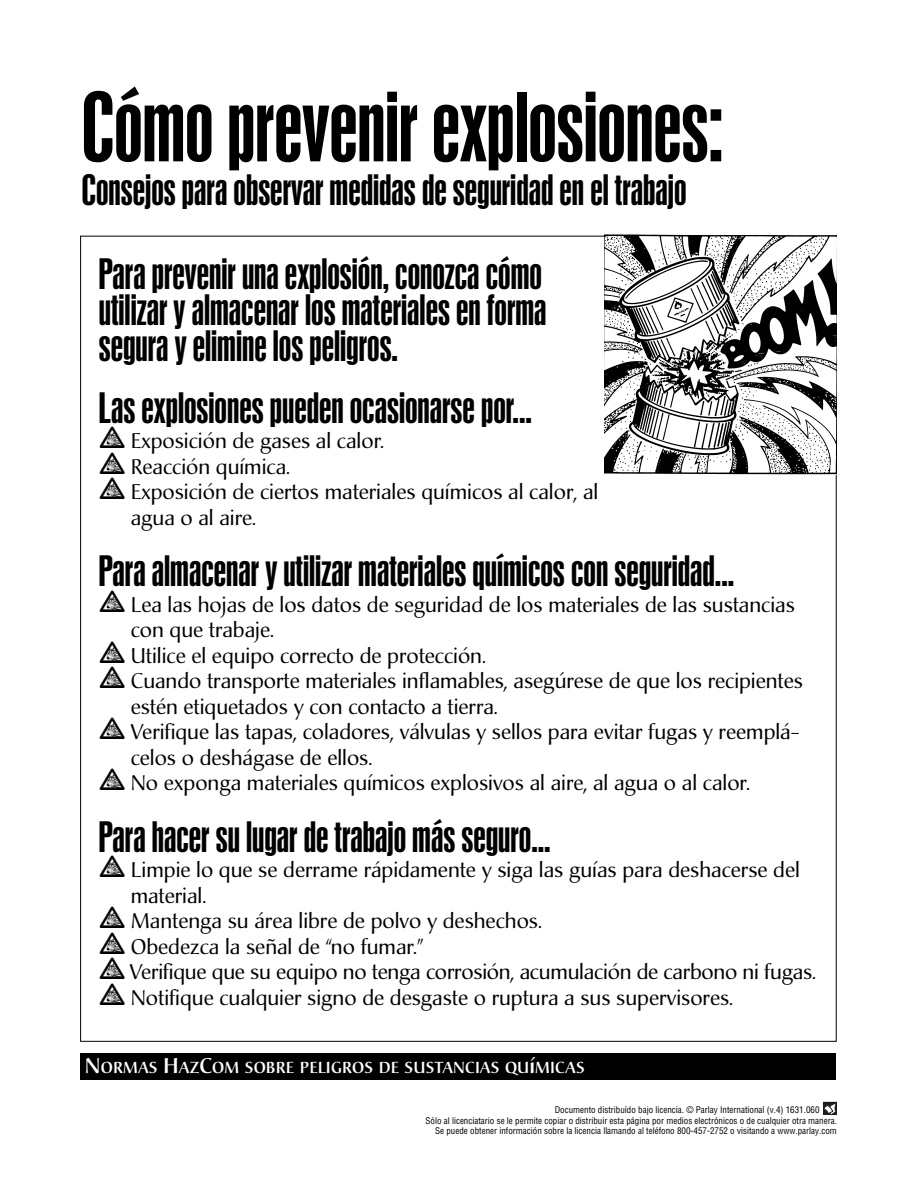
<style>
.page{position:relative;width:918px;height:1188px;background:#fff}
.page>*{position:absolute;margin:0;border:0;box-sizing:border-box;transform-origin:0 0}
.t1{font:700 88.5px "Hadrian";color:#000}
.t2{font:700 39px/84.3px "Hadrian";color:#000}
.t3{font:21px/25.5px "Christiana";color:#000}
.t4{font:500 15.75px "Christiana";letter-spacing:.01em;color:#fff}
.t5{font:condensed 9px "Helvetica";color:#000}
.s1{font-size:21px}
</style>
<div class="page">
<div style="left:80px;top:1054px;width:756px;height:26px;background:#000"></div>
<svg style="left:824px;top:1102px;width:13px;height:13px"></svg>
<img style="left:605px;top:235px;width:232px;height:240px">
<h1 class="t1" style="left:82px;top:93px;width:643px">Cómo prevenir explosiones:</h1>
<h2 class="t2" style="left:99px;top:150px;width:589px;text-indent:-17px">Consejos para observar medidas de seguridad en el trabajo<br>Para prevenir una explosión, conozca cómo</h2>
<h2 class="t2" style="left:99px;top:294px;width:449px;line-height:36px">utilizar y almacenar los materiales en forma segura y elimine los peligros.</h2>
<h2 class="t2" style="left:99px;top:368px;width:435px">Las explosiones pueden ocasionarse por...</h2>
<p class="t3" style="left:131px;top:430px;width:469px">Exposición de gases al calor.<br>Reacción química.<br>Exposición de ciertos materiales químicos al calor, al agua o al aire.</p>
<h2 class="t2" style="left:99px;top:531px;width:637px">Para almacenar y utilizar materiales químicos con seguridad...</h2>
<p class="t3" style="left:131px;top:594px;width:674px">Lea las hojas de los datos de seguridad de los materiales de las sustancias con que trabaje.<br>Utilice el equipo correcto de protección.<br>Cuando transporte materiales inflamables, asegúrese de que los recipientes estén etiquetados y con contacto a tierra.<br>Verifique las tapas, coladores, válvulas y sellos para evitar fugas y reemplá&shy;celos o deshágase de ellos.<br>No exponga materiales químicos explosivos al aire, al agua o al calor.</p>
<h2 class="t2" style="left:99px;top:797px;width:453px">Para hacer su lugar de trabajo más seguro...</h2>
<p class="t3" style="left:130px;top:859px;width:688px">Limpie lo que se derrame rápidamente y siga las guías para deshacerse del material.<br>Mantenga su área libre de polvo y deshechos.<br>Obedezca la señal de “no fumar.”<br>Verifique que su equipo no tenga corrosión, acumulación de carbono ni fugas.<br>Notifique cualquier signo de desgaste o ruptura a sus supervisores.</p>
<p class="t4" style="left:85px;top:1061px;width:501px"><span class="s1">N</span>ORMAS <span class="s1">H</span>AZ<span class="s1">C</span>OM SOBRE PELIGROS DE SUSTANCIAS QU<span class="s1">í</span>MICAS</p>
<p class="t5" style="left:555px;top:1106px;width:266px">Documento distribuído bajo licencia. © Parlay International (v.4) 1631.060</p>
<p class="t5" style="left:426px;top:1117px;width:413px">Sólo al licenciatario se le permite copiar o distribuir esta página por medios electrónicos o de cualquier otra manera.</p>
<p class="t5" style="left:435px;top:1128px;width:403px">Se puede obtener información sobre la licencia llamando al teléfono 800-457-2752 o visitando a www.parlay.com</p>
</div>
